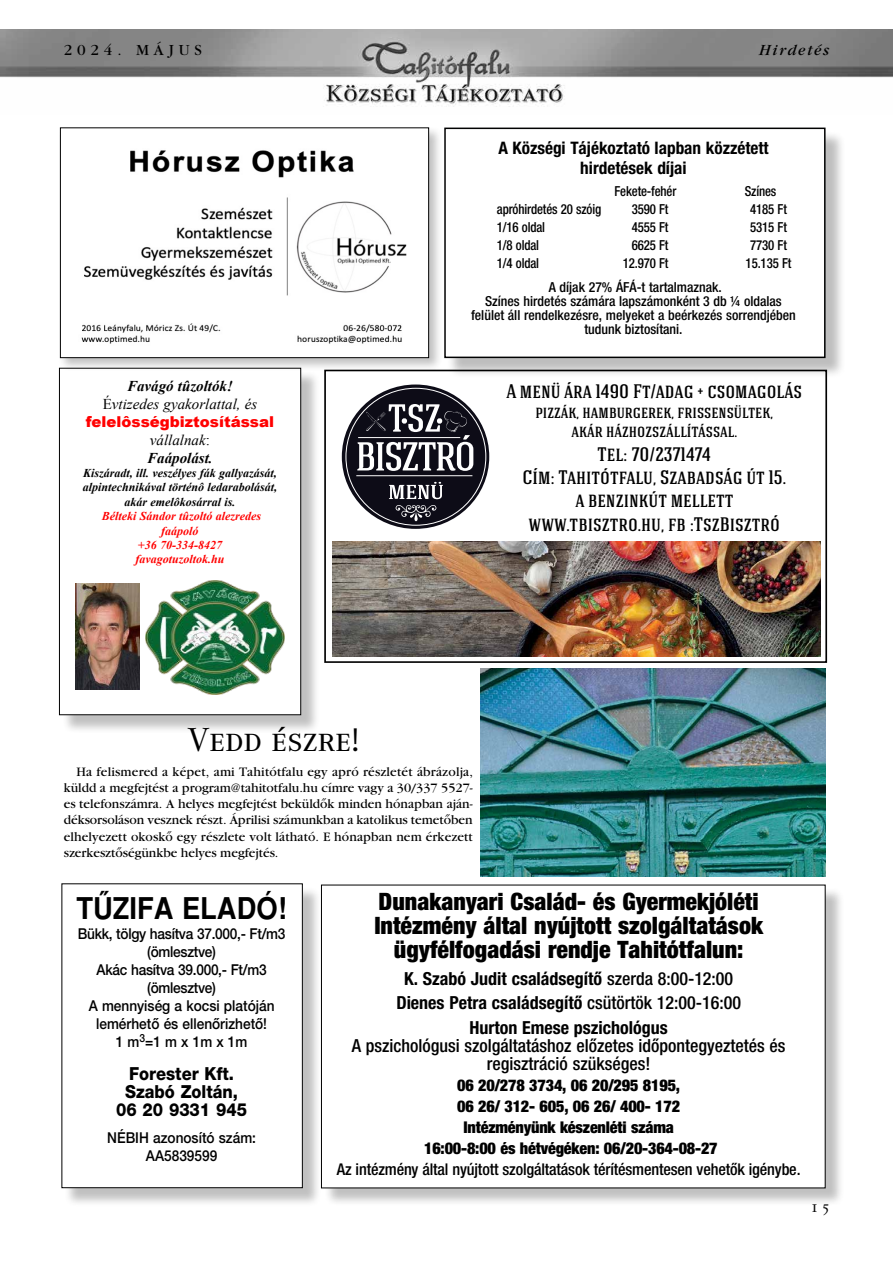
<style>
.page{position:relative;width:893px;height:1263px;background:#fff}
.page>*{position:absolute;margin:0;border:0;box-sizing:border-box;transform-origin:0 0}
.t1{font:34.65px "Corpo ASC Reg H";color:#000}
.t2{font:30px "Helvetica H Bold";color:#000;scale:.91 1}
.t3{font:24px/24.2px "Helvetica Cond H Black";color:#000;text-align:center}
.t4{font:500 19.5px/23.4px "Hagin Caps";color:#000;text-align:center}
.t5{font:18px/24.2px "Helvetica Cond H Bold";color:#000;text-align:center}
.t6{font:18px/18px "Helvetica Cond H Med";color:#000;text-align:center}
.t7{font:18px/18px "Helvetica H Heavy";color:#000;text-align:center;scale:.91 1}
.t8{font:17.25px/20.1px "Helvetica Cond H Bold";color:#000;text-align:center}
.t9{font:500 16.35px/19.5px "Hagin Caps";color:#000;text-align:center}
.t10{font:16.2px/21px "Helvetica Cond H Black";letter-spacing:-.01em;color:#000;text-align:center}
.t11{font:16.2px "Helvetica Cond H Med";letter-spacing:-.01em;color:#000}
.t12{font:16.2px "Garamond Book Hun";letter-spacing:.3em;color:#000}
.t13{font:16.2px "Garamond Book Italic Hun";letter-spacing:.1em;color:#000}
.t14{font:16.2px "Corpo ASC Reg H";color:#000}
.t15{font:15px/18px "Helvetica H Medium";letter-spacing:-.02em;color:#000;text-align:center;scale:.91 1}
.t16{font:italic 15px/18px "Times New Roman";color:#000;text-align:center}
.t17{font:15px/18px "Helvetica H Medium";color:#000;text-align:center;scale:.91 1}
.t18{font:900 15px "Arial";color:#f00}
.t19{font:italic 700 15px/18px "Times New Roman";color:#000}
.t20{font:13.8px/14.2px "Helvetica Cond H Med";color:#000;text-align:center}
.t21{font:13.8px "Helvetica Cond H Med";color:#000;scale:.93 1}
.t22{font:13.5px/16.2px "Garamond Book Hun";letter-spacing:-.005em;color:#000;text-align:justify}
.t23{font:italic 700 12px/14.4px "Times New Roman";color:#000;text-align:center}
.t24{font:italic 700 12px/14.4px "Times New Roman";color:#f00;text-align:center}
.s1{font-weight:700}
.s2{font-style:normal}
.s3{font-weight:400}
.s4{font-weight:400;font-style:normal}
.s5{font-family:"Helvetica Cond H Med"}
</style>
<div class="page">
<img style="left:0;top:30px;width:893px;height:77px">
<div style="left:62px;top:370px;width:258px;height:364px;background:#000;opacity:.25"></div>
<div style="left:59px;top:368px;width:242px;height:347px;background:#fff"></div>
<div style="left:59px;top:368px;width:242px;height:347px;border:1px solid #000"></div>
<div style="left:58px;top:126px;width:385px;height:246px;background:#000;opacity:.25"></div>
<img style="left:63px;top:130px;width:360px;height:226px">
<div style="left:60px;top:128px;width:369px;height:230px;border:1px solid #000"></div>
<img style="left:76px;top:583px;width:63px;height:107px">
<img style="left:146px;top:580px;width:138px;height:114px">
<div style="left:324px;top:887px;width:520px;height:320px;background:#000;opacity:.25"></div>
<div style="left:321px;top:885px;width:504px;height:303px;background:#fff"></div>
<div style="left:447px;top:130px;width:398px;height:248px;background:#000;opacity:.26"></div>
<div style="left:444px;top:128px;width:381px;height:230px;background:#fff;border:2px solid #000101"></div>
<svg style="left:342px;top:384px;width:147px;height:145px;background:#1e1d27"></svg>
<svg style="left:389px;top:481px;width:54px;height:18px"></svg>
<svg style="left:396px;top:505px;width:40px;height:16px"></svg>
<hr style="left:356px;top:475px;width:116px;height:1px;background:#fff">
<svg style="left:357px;top:404px;width:116px;height:67px"></svg>
<img style="left:332px;top:541px;width:489px;height:115px">
<div style="left:324px;top:370px;width:503px;height:292px;border:2px solid #000"></div>
<div style="left:64px;top:886px;width:257px;height:321px;background:#000;opacity:.25"></div>
<div style="left:62px;top:884px;width:240px;height:304px;background:#fff"></div>
<div style="left:62px;top:883px;width:241px;height:305px;border:1px solid #000"></div>
<img style="left:481px;top:668px;width:344px;height:209px">
<p class="t12" style="left:64px;top:40px;width:140px">2024. MÁJUS</p>
<p class="t13" style="left:759px;top:41px;width:71px">Hirdetés</p>
<p class="t16" style="left:103px;top:376px;width:156px"><span class="s1">Favágó tûzoltók!<br></span><span class="s2">É</span>vtizedes gyakorlattal, és</p>
<p class="t18" style="left:86px;top:410px;width:190px">felelôsségbiztosítással</p>
<p class="t19" style="left:147px;top:430px;width:67px"><span class="s3">vállalnak</span><span class="s4">:<br></span>Faápolást.</p>
<p class="t23" style="left:83px;top:465px;width:196px">Kiszáradt, ill. veszélyes fák gallyazását, alpintechnikával történô ledarabolását, akár emelôkosárral is.</p>
<p class="t24" style="left:102px;top:509px;width:161px">Bélteki Sándor tûzoltó alezredes faápoló<br>+36 70-334-8427 favagotuzoltok.hu</p>
<h1 class="t1" style="left:187px;top:721px;width:174px">Vedd észre!</h1>
<p class="t8" style="left:498px;top:138px;width:272px">A Községi Tájékoztató lapban közzétett hirdetések díjai</p>
<p class="t21" style="left:614px;top:183px;width:68px">Fekete-fehér</p>
<p class="t21" style="left:745px;top:183px;width:36px">Színes</p>
<p class="t21" style="left:497px;top:201px;width:114px">apróhirdetés 20 szóig</p>
<p class="t21" style="left:632px;top:201px;width:41px">3590 Ft</p>
<p class="t21" style="left:750px;top:201px;width:41px">4185 Ft</p>
<p class="t21" style="left:497px;top:220px;width:53px">1/16 oldal</p>
<p class="t21" style="left:632px;top:220px;width:41px">4555 Ft</p>
<p class="t21" style="left:750px;top:220px;width:41px">5315 Ft</p>
<p class="t21" style="left:497px;top:238px;width:47px">1/8 oldal</p>
<p class="t21" style="left:632px;top:238px;width:41px">6625 Ft</p>
<p class="t21" style="left:750px;top:238px;width:41px">7730 Ft</p>
<p class="t21" style="left:497px;top:256px;width:47px">1/4 oldal</p>
<p class="t21" style="left:623px;top:256px;width:51px">12.970 Ft</p>
<p class="t21" style="left:746px;top:256px;width:51px">15.135 Ft</p>
<p class="t20" style="left:471px;top:280px;width:326px">A díjak 27% ÁFÁ-t tartalmaznak.<br>Színes hirdetés számára lapszámonként 3 db ¼ oldalas felület áll rendelkezésre, melyeket a beérkezés sorrendjében tudunk biztosítani.</p>
<h3 class="t4" style="left:506px;top:379px;width:297px">A menü ára 1490 Ft/adag + csomagolás</h3>
<p class="t9" style="left:535px;top:402px;width:239px">pizzák, hamburgerek, frissensültek, akár házhozszállítással.</p>
<h3 class="t4" style="left:523px;top:441px;width:265px">Tel: 70/2371474<br>Cím: Tahitótfalu, Szabadság út 15. a benzinkút mellett www.tbisztro.hu, fb :TszBisztró</h3>
<p class="t22" style="left:64px;top:763px;width:411px;text-indent:13px">Ha felismered a képet, ami Tahitótfalu egy apró részletét ábrázolja, küldd a megfejtést a program@tahitotfalu.hu címre vagy a 30/337 5527- es telefonszámra. A helyes megfejtést beküldôk minden hónapban aján&shy;déksorsoláson vesznek részt. Áprilisi számunkban a katolikus temetôben elhelyezett okoskô egy részlete volt látható. E hónapban nem érkezett szerkesztôségünkbe helyes megfejtés.</p>
<h2 class="t2" style="left:76px;top:891px;width:233px">TÛZIFA ELADÓ!</h2>
<p class="t15" style="left:78px;top:924px;width:230px">Bükk, tölgy hasítva 37.000,- Ft/m3 (ömlesztve)<br>Akác hasítva 39.000,- Ft/m3 (ömlesztve)<br>A mennyiség a kocsi platóján lemérhetô és ellenôrizhetô!<br>1 m<sup>3</sup>=1 m x 1m x 1m</p>
<h3 class="t7" style="left:116px;top:1065px;width:145px">Forester Kft.<br>Szabó Zoltán,<br>06 20 9331 945</h3>
<p class="t17" style="left:107px;top:1128px;width:165px">NÉBIH azonosító szám:<br>AA5839599</p>
<h3 class="t3" style="left:374px;top:890px;width:390px">Dunakanyari Család- és Gyermekjóléti<br>Intézmény által nyújtott szolgáltatások ügyfélfogadási rendje Tahitótfalun:</h3>
<h3 class="t5" style="left:396px;top:967px;width:346px">K. Szabó Judit családsegítô <span class="s5">szerda 8:00-12:00<br></span>Dienes Petra családsegítô <span class="s5">csütörtök 12:00-16:00<br></span>Hurton Emese pszichológus</h3>
<h3 class="t6" style="left:352px;top:1036px;width:435px">A pszichológusi szolgáltatáshoz elôzetes idôpontegyeztetés és regisztráció szükséges!</h3>
<p class="t10" style="left:424px;top:1074px;width:295px">06 20/278 3734, 06 20/295 8195,<br>06 26/ 312- 605, 06 26/ 400- 172<br>Intézményünk készenléti száma<br>16:00-8:00 és hétvégéken: 06/20-364-08-27</p>
<p class="t11" style="left:337px;top:1160px;width:465px">Az intézmény által nyújtott szolgáltatások térítésmentesen vehetôk igénybe.</p>
<p class="t14" style="left:812px;top:1197px;width:19px">1 5</p>
</div>
